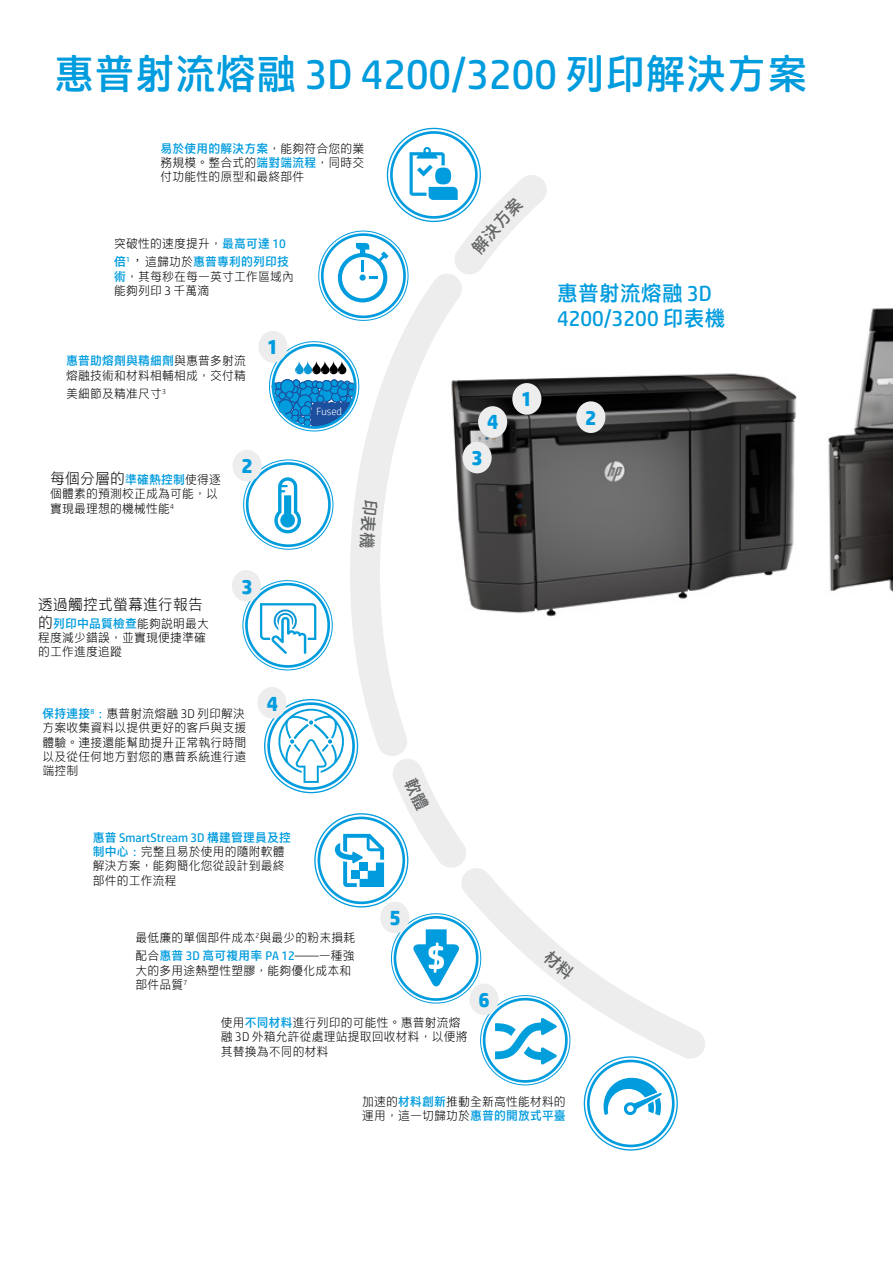
<style>
.page{position:relative;width:893px;height:1263px;background:#fff}
.page>*{position:absolute;margin:0;border:0;box-sizing:border-box;transform-origin:0 0}
.t1{font:40.5px "HP Simplified Hant";color:#009cde}
.t2{font:21px/25.2px "HP Simplified Hant";color:#009cde}
.t3{font:700 21px "HP Simplified";color:#009cde}
.t4{font:300 15px "HP Simplified Hant";color:#000}
.t5{font:300 12px/14.4px "HP Simplified Hant";color:#000}
.t6{font:12px/18px "HP Simplified Hant";color:#009cde}
.t7{font:300 10.5px "HP Simplified";color:#fff}
.s1{font-weight:400;color:#009cde}
.s2{font-weight:300;color:#000}
.s3{font-weight:300;font-size:15px;color:#000}
.s4{font-weight:400;font-size:12px;color:#009cde}
.s5{font-size:12px}
.s6{font-size:15px}
.s7{font-family:"HP Simplified Hans"}
</style>
<div class="page">
<img style="left:489px;top:308px;width:404px;height:309px">
<div style="left:390px;top:131px;width:88px;height:88px;border:3px solid #009cde;border-radius:50%"></div>
<div style="left:267px;top:702px;width:88px;height:88px;border:3px solid #009cde;border-radius:50%"></div>
<div style="left:587px;top:1060px;width:88px;height:87px;border:3px solid #009cde;border-radius:50%"></div>
<div style="left:246px;top:462px;width:85px;height:85px;border:3px solid #009cde;border-radius:50%"></div>
<div style="left:321px;top:233px;width:85px;height:85px;border:3px solid #009cde;border-radius:50%"></div>
<div style="left:245px;top:583px;width:85px;height:85px;border:3px solid #009cde;border-radius:50%"></div>
<div style="left:394px;top:916px;width:85px;height:85px;border:3px solid #009cde;border-radius:50%"></div>
<svg style="left:434px;top:880px;width:271px;height:203px"></svg>
<svg style="left:604px;top:1078px;width:58px;height:38px"></svg>
<svg style="left:413px;top:929px;width:46px;height:58px"></svg>
<svg style="left:275px;top:360px;width:60px;height:70px"></svg>
<div style="left:272px;top:344px;width:85px;height:85px;border:3px solid #009cde;border-radius:50%"></div>
<div style="left:286px;top:391px;width:7px;height:7px;background:#009cde;border-radius:50%"></div>
<div style="left:286px;top:391px;width:7px;height:7px;border:1px solid #1c4f9e;border-radius:50%"></div>
<svg style="left:338px;top:243px;width:51px;height:4px"></svg>
<svg style="left:274px;top:477px;width:27px;height:56px"></svg>
<svg style="left:259px;top:603px;width:58px;height:51px"></svg>
<div style="left:382px;top:903px;width:26px;height:29px;background:#ededed;border-radius:50%"></div>
<div style="left:380px;top:902px;width:29px;height:31px;border:3px solid #ededed;border-radius:50%"></div>
<div style="left:259px;top:688px;width:26px;height:29px;background:#ededed;border-radius:50%"></div>
<div style="left:257px;top:687px;width:30px;height:31px;border:3px solid #ededed;border-radius:50%"></div>
<div style="left:471px;top:985px;width:26px;height:29px;background:#ededed;border-radius:50%"></div>
<div style="left:469px;top:983px;width:30px;height:32px;border:3px solid #ededed;border-radius:50%"></div>
<div style="left:233px;top:571px;width:26px;height:29px;background:#ededed;border-radius:50%"></div>
<div style="left:232px;top:570px;width:29px;height:32px;border:3px solid #ededed;border-radius:50%"></div>
<div style="left:463px;top:442px;width:29px;height:31px;border:3px solid #ededed;border-radius:50%"></div>
<div style="left:480px;top:408px;width:26px;height:28px;background:#ededed;border-radius:50%"></div>
<div style="left:478px;top:406px;width:29px;height:32px;border:3px solid #ededed;border-radius:50%"></div>
<div style="left:234px;top:451px;width:26px;height:29px;background:#ededed;border-radius:50%"></div>
<div style="left:233px;top:450px;width:29px;height:31px;border:3px solid #ededed;border-radius:50%"></div>
<div style="left:578px;top:403px;width:26px;height:28px;background:#ededed;border-radius:50%"></div>
<div style="left:576px;top:401px;width:29px;height:32px;border:3px solid #ededed;border-radius:50%"></div>
<div style="left:260px;top:332px;width:26px;height:29px;background:#ededed;border-radius:50%"></div>
<div style="left:258px;top:331px;width:29px;height:31px;border:3px solid #ededed;border-radius:50%"></div>
<div style="left:514px;top:385px;width:26px;height:28px;background:#ededed;border-radius:50%"></div>
<div style="left:512px;top:383px;width:29px;height:32px;border:3px solid #ededed;border-radius:50%"></div>
<svg style="left:335px;top:247px;width:154px;height:462px"></svg>
<svg style="left:495px;top:1018px;width:62px;height:46px"></svg>
<svg style="left:542px;top:948px;width:34px;height:32px"></svg>
<svg style="left:410px;top:147px;width:137px;height:154px"></svg>
<svg style="left:275px;top:709px;width:218px;height:185px"></svg>
<svg style="left:359px;top:500px;width:20px;height:48px"></svg>
<h1 class="t1" style="left:54px;top:48px;width:755px">惠普射流熔融 3D 4200/3200 列印解決方案</h1>
<p class="t5" style="left:161px;top:140px;width:205px;text-align:justify"><span class="s1">易於使用的解決方案</span>，能夠符合您的業務規模。整合式的<span class="s1">端對端流程</span>，同時交付功能性的原型和最終部件</p>
<p class="t6" style="left:114px;top:234px;width:176px"><span class="s2">突破性的速度提升，</span>最高可達 10倍<sup>1</sup><span class="s3">，</span><span class="s2">這歸功於</span>惠普專利的列印技</p>
<p class="t5" style="left:114px;top:269px;width:181px"><span class="s1">術</span>，其每秒在每一英寸工作區域內能夠列印 3 千萬滴</p>
<p class="t5" style="left:66px;top:353px;width:181px"><span class="s1">惠普助熔劑與精細劑</span>與惠普多射流熔融技術和材料相輔相成，交付精</p>
<p class="t5" style="left:66px;top:385px;width:101px">美細節及精准尺寸<sup>3</sup></p>
<h2 class="t3" style="left:267px;top:333px;width:13px">1</h2>
<p class="t4" style="left:50px;top:469px;width:173px">每個分層的<span class="s4">準確熱控制</span><span class="s5">使得逐</span></p>
<p class="t5" style="left:50px;top:486px;width:169px">個體素的預測校正成為可能，以實現最理想的機械性能<sup>4</sup></p>
<h2 class="t3" style="left:241px;top:452px;width:13px">2</h2>
<p class="t4" style="left:38px;top:595px;width:167px">透過觸控式螢幕進行報告</p>
<p class="t5" style="left:38px;top:615px;width:173px"><span class="s6">的</span><span class="s1">列印中品質檢查</span>能夠<span class="s7">説</span>明最大程度減少錯誤，並實現便捷準確的工作進度追蹤</p>
<h2 class="t3" style="left:241px;top:572px;width:13px">3</h2>
<p class="t5" style="left:42px;top:706px;width:205px;text-align:justify"><span class="s1">保持連接</span><sup>8</sup><span class="s1">：</span>惠普射流熔融 3D 列印解決方案收集資料以提供更好的客戶與支援體驗。連接還能幫助提升正常執行時間以及從任何地方對您的惠普系統進行遠端控制</p>
<h2 class="t3" style="left:267px;top:690px;width:13px">4</h2>
<p class="t5" style="left:93px;top:829px;width:200px"><span class="s1">惠普 SmartStream 3D 構建管理員及控制中心：</span>完整且易於使用的隨附軟體解決方案，能夠簡化您從設計到最終部件的工作流程</p>
<p class="t7" style="left:317px;top:404px;width:27px">Fused</p>
<h2 class="t3" style="left:390px;top:904px;width:13px">5</h2>
<h2 class="t3" style="left:487px;top:408px;width:13px">4</h2>
<h2 class="t3" style="left:471px;top:444px;width:13px">3</h2>
<h2 class="t3" style="left:521px;top:385px;width:13px">1</h2>
<h2 class="t2" style="left:557px;top:280px;width:170px">惠普射流熔融 3D<br>4200/3200 印表機</h2>
<h2 class="t3" style="left:585px;top:403px;width:13px">2</h2>
<p class="t5" style="left:135px;top:928px;width:221px;line-height:18px">最低廉的單個部件成本<sup>2</sup>與最少的粉末損耗配合<span class="s1">惠普 3D 高可複用率 PA 12</span>——一種強</p>
<p class="t5" style="left:135px;top:963px;width:217px">大的多用途熱塑性塑膠，能夠優化成本和部件品質<sup>7</sup></p>
<p class="t5" style="left:221px;top:1015px;width:248px">使用<span class="s1">不同材料</span>進行列印的可能性。惠普射流熔融 3D 外箱允許從處理站提取回收材料，以便將其替換為不同的材料</p>
<p class="t5" style="left:362px;top:1094px;width:205px">加速的<span class="s1">材料創新</span>推動全新高性能材料的運用，這一切歸功於<span class="s1">惠普的開放式平臺</span></p>
<h2 class="t3" style="left:478px;top:985px;width:13px">6</h2>
</div>
